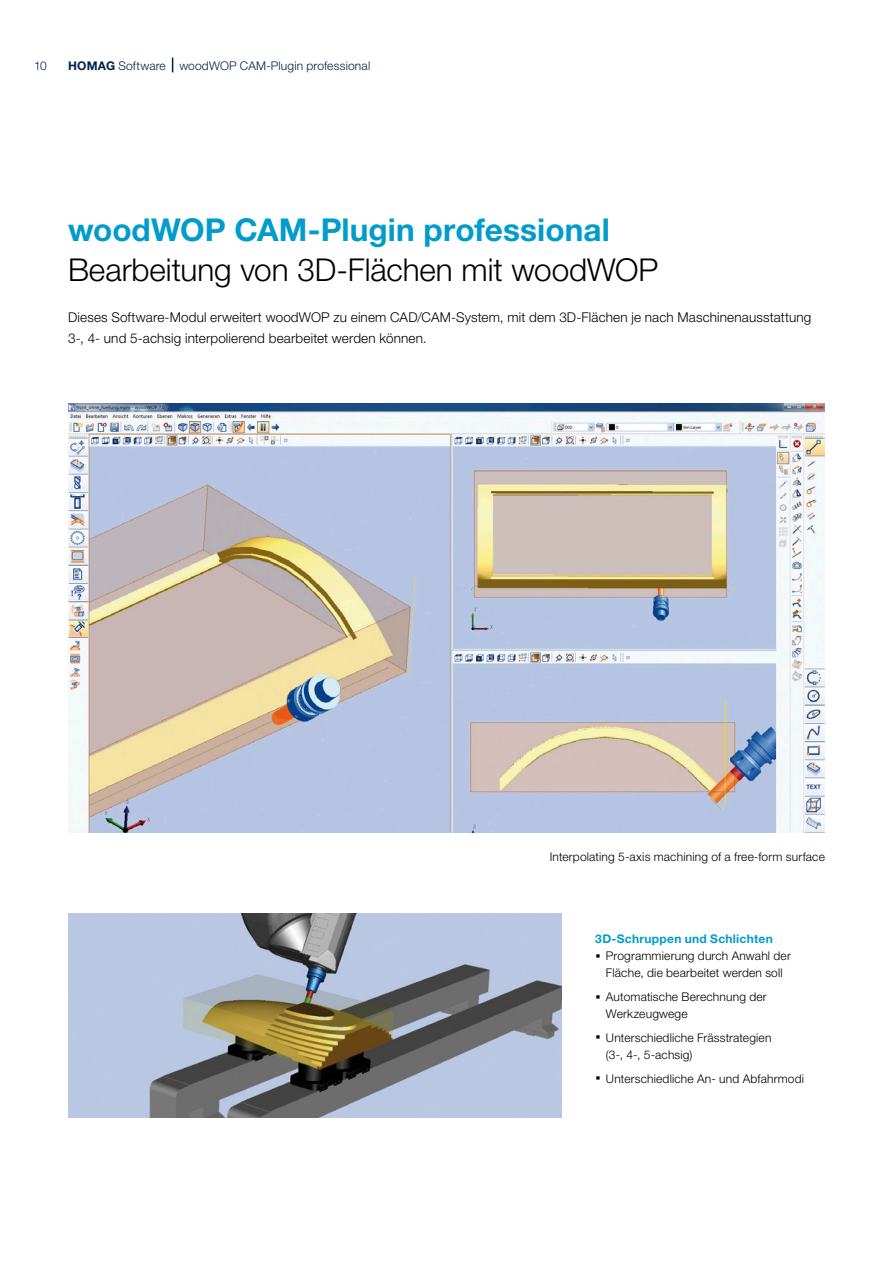
<style>
.page{position:relative;width:893px;height:1263px;background:#fff}
.page>*{position:absolute;margin:0;border:0;box-sizing:border-box;transform-origin:0 0}
.Headline_21pt_25_2_b{font:300 31.5px/40.8px "Helvetica Neue LTW1 G";letter-spacing:-.005em;color:#000}
.Text_9pt_13_6_light{font:300 13.5px/20.4px "Helvetica Neue LTW1 G";letter-spacing:.01em;color:#000}
.Text_Bild_8Pt_11_5pt{font:300 12px/17.2px "Helvetica Neue LTW1 G";letter-spacing:.015em;color:#000}
._01_Musterseiten_Rub{font:300 12px "Helvetica Neue LTW1 G";letter-spacing:.015em;color:#00234a}
.Text_Bild_8Pt_11_5pt-2{font:700 12px "Helvetica Neue LTW1 G";letter-spacing:.025em;color:#009ccb}
.s1{font-weight:700}
.s2{font-weight:700;color:#009ccb}
.s3{font-weight:700;font-size:21px}
</style>
<div class="page">
<img style="left:68px;top:404px;width:757px;height:428px">
<img style="left:68px;top:914px;width:493px;height:204px">
<svg style="left:172px;top:58px;width:1px;height:14px"></svg>
<p class="_01_Musterseiten_Rub" style="left:34px;top:58px;width:14px">10</p>
<p class="_01_Musterseiten_Rub" style="left:68px;top:58px;width:304px"><span class="s1">HOMAG</span> Software woodWOP CAM-Plugin professional</p>
<p class="Headline_21pt_25_2_b" style="left:68px;top:209px;width:592px"><span class="s2">woodWOP CAM-Plugin professional<br></span>Bearbeitung von 3D-Flächen mit woodWOP</p>
<p class="Text_9pt_13_6_light" style="left:68px;top:307px;width:745px">Dieses Software-Modul erweitert woodWOP zu einem CAD/CAM-System, mit dem 3D-Flächen je nach Maschinenausstattung<br>3-, 4- und 5-achsig interpolierend bearbeitet werden können.</p>
<p class="Text_Bild_8Pt_11_5pt" style="left:550px;top:848px;width:277px">Interpolating 5-axis machining of a free-form surface</p>
<p class="Text_Bild_8Pt_11_5pt-2" style="left:595px;top:931px;width:179px">3D-Schruppen und Schlichten</p>
<p class="Text_Bild_8Pt_11_5pt" style="left:595px;top:947px;width:197px;text-align:center"><span class="s3">·</span> Programmierung durch Anwahl der<br>Fläche, die bearbeitet werden soll</p>
<p class="Text_Bild_8Pt_11_5pt" style="left:606px;top:988px;width:162px;text-indent:-11px"><span class="s3">·</span> Automatische Berechnung der<br>Werkzeugwege</p>
<p class="Text_Bild_8Pt_11_5pt" style="left:606px;top:1029px;width:167px;text-indent:-11px"><span class="s3">·</span> Unterschiedliche Frässtrategien (3-, 4-, 5-achsig)</p>
<p class="Text_Bild_8Pt_11_5pt" style="left:595px;top:1070px;width:210px"><span class="s3">·</span> Unterschiedliche An- und Abfahrmodi</p>
</div>
